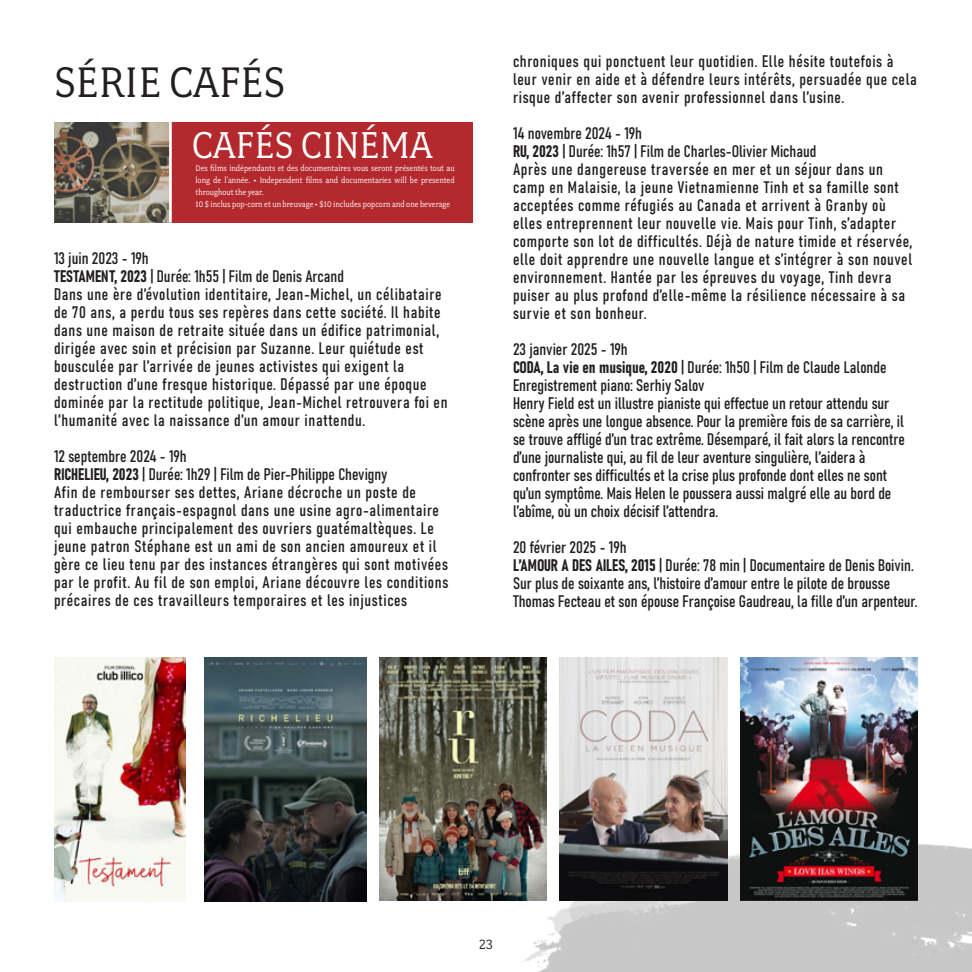
<style>
.page{position:relative;width:972px;height:972px;background:#fff}
.page>*{position:absolute;margin:0;border:0;box-sizing:border-box;transform-origin:0 0}
.t1{font:48px "Fairplex Narrow OT";color:#231f20}
.t2{font:42px "Fairplex Narrow OT";color:#fff}
.t3{font:16.5px/18px "Bahnschrift";letter-spacing:.04em;color:#231f20}
.t4{font:16.5px/18px "Bahnschrift";color:#231f20}
.t5{font:15px "Fairplex Narrow OT";color:#231f20}
.t6{font:9px/12px "Fairplex Narrow OT";color:#fff}
</style>
<div class="page">
<img style="left:522px;top:832px;width:450px;height:140px">
<div style="left:170px;top:122px;width:302px;height:100px;background:#b4292e"></div>
<img style="left:54px;top:122px;width:115px;height:100px">
<hr style="left:169px;top:122px;width:3px;height:100px;background:#fff">
<img style="left:204px;top:658px;width:163px;height:243px">
<img style="left:380px;top:658px;width:166px;height:243px">
<img style="left:559px;top:658px;width:169px;height:243px">
<img style="left:741px;top:658px;width:177px;height:243px">
<img style="left:54px;top:658px;width:131px;height:243px">
<h1 class="t1" style="left:54px;top:55px;width:233px">SÉRIE CAFÉS</h1>
<h2 class="t2" style="left:192px;top:121px;width:242px">CAFÉS CINÉMA</h2>
<p class="t6" style="left:195px;top:162px;width:261px">Des films indépendants et des documentaires vous seront présentés tout au long de l’année. • Independent films and documentaries will be presented throughout the year.<br>10 $ inclus pop-corn et un breuvage • $10 includes popcorn and one beverage</p>
<p class="t3" style="left:54px;top:249px;width:395px">13 juin 2023 - 19h<br>TESTAMENT, 2023 | Durée: 1h55 | Film de Denis Arcand<br>Dans une ère d’évolution identitaire, Jean-Michel, un célibataire de 70 ans, a perdu tous ses repères dans cette société. Il habite dans une maison de retraite située dans un édifice patrimonial, dirigée avec soin et précision par Suzanne. Leur quiétude est bousculée par l’arrivée de jeunes activistes qui exigent la destruction d’une fresque historique. Dépassé par une époque dominée par la rectitude politique, Jean-Michel retrouvera foi en l’humanité avec la naissance d’un amour inattendu.</p>
<p class="t3" style="left:54px;top:447px;width:396px">12 septembre 2024 - 19h<br>RICHELIEU, 2023 | Durée: 1h29 | Film de Pier-Philippe Chevigny<br>Afin de rembourser ses dettes, Ariane décroche un poste de traductrice français-espagnol dans une usine agro-alimentaire qui embauche principalement des ouvriers guatémaltèques. Le jeune patron Stéphane est un ami de son ancien amoureux et il gère ce lieu tenu par des instances étrangères qui sont motivées par le profit. Au fil de son emploi, Ariane découvre les conditions précaires de ces travailleurs temporaires et les injustices</p>
<p class="t3" style="left:513px;top:52px;width:405px">chroniques qui ponctuent leur quotidien. Elle hésite toutefois à leur venir en aide et à défendre leurs intérêts, persuadée que cela risque d’affecter son avenir professionnel dans l’usine.</p>
<p class="t3" style="left:513px;top:124px;width:401px">14 novembre 2024 - 19h<br>RU, 2023 | Durée: 1h57 | Film de Charles-Olivier Michaud<br>Après une dangereuse traversée en mer et un séjour dans un camp en Malaisie, la jeune Vietnamienne Tinh et sa famille sont acceptées comme réfugiés au Canada et arrivent à Granby où elles entreprennent leur nouvelle vie. Mais pour Tinh, s’adapter comporte son lot de difficultés. Déjà de nature timide et réservée, elle doit apprendre une nouvelle langue et s’intégrer à son nouvel environnement. Hantée par les épreuves du voyage, Tinh devra puiser au plus profond d’elle-même la résilience nécessaire à sa survie et son bonheur.</p>
<p class="t4" style="left:513px;top:340px;width:394px">23 janvier 2025 - 19h<br>CODA, La vie en musique, 2020 | Durée: 1h50 | Film de Claude Lalonde Enregistrement piano: Serhiy Salov<br>Henry Field est un illustre pianiste qui effectue un retour attendu sur scène après une longue absence. Pour la première fois de sa carrière, il se trouve affligé d’un trac extrême. Désemparé, il fait alors la rencontre d’une journaliste qui, au fil de leur aventure singulière, l’aidera à confronter ses difficultés et la crise plus profonde dont elles ne sont qu’un symptôme. Mais Helen le poussera aussi malgré elle au bord de l’abîme, où un choix décisif l’attendra.</p>
<p class="t4" style="left:513px;top:538px;width:406px">20 février 2025 - 19h<br>L’AMOUR A DES AILES, 2015 | Durée: 78 min | Documentaire de Denis Boivin.<br>Sur plus de soixante ans, l’histoire d’amour entre le pilote de brousse Thomas Fecteau et son épouse Françoise Gaudreau, la fille d’un arpenteur.</p>
<p class="t5" style="left:479px;top:936px;width:15px">23</p>
</div>
